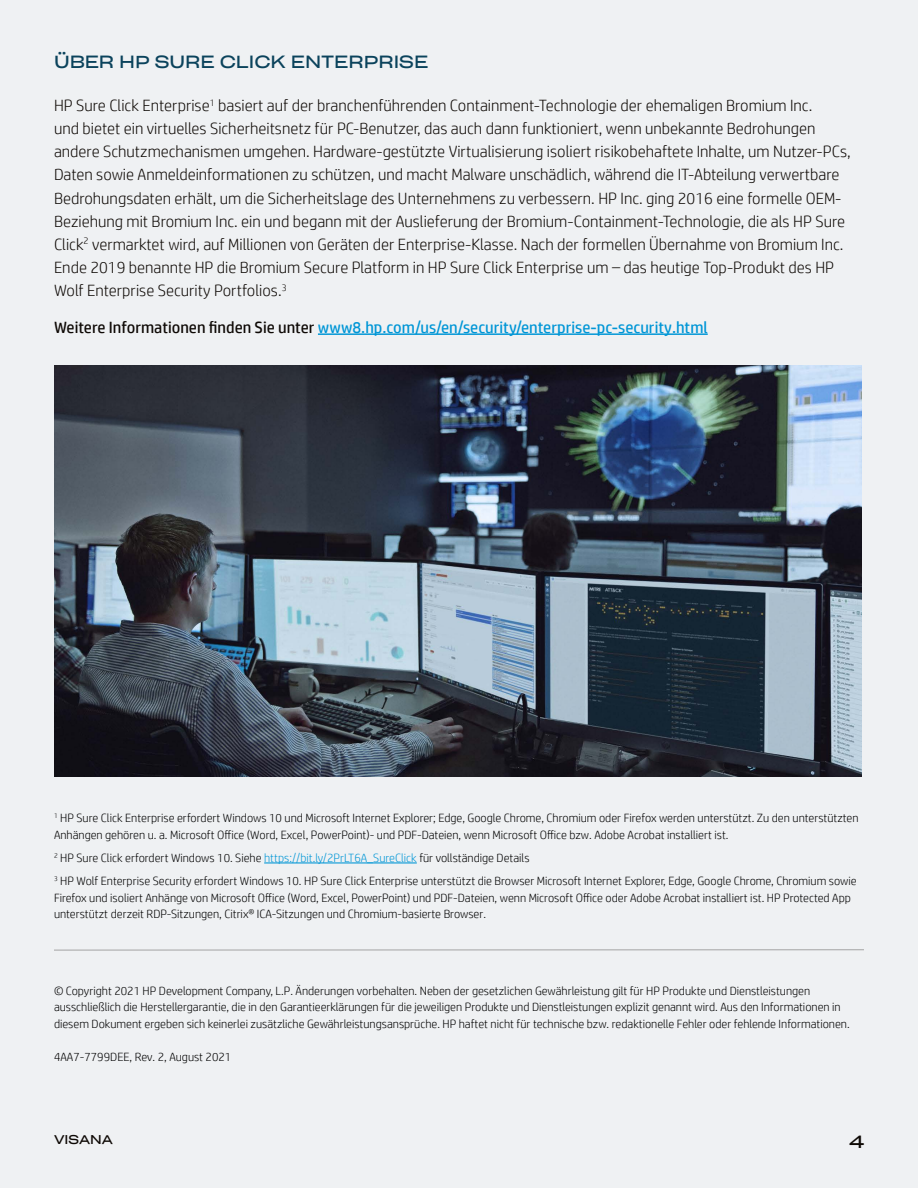
<style>
.page{position:relative;width:918px;height:1188px;background:#eff1f3}
.page>*{position:absolute;margin:0;border:0;box-sizing:border-box;transform-origin:0 0}
.t1{font:17.25px "Sharp Grotesk Book 25";color:#0b435c}
.t2{font:17.25px "Sharp Grotesk Book 25";color:#0e0905}
.t3{font:300 16.35px/23.1px "HP Simplified";color:#0e0905}
.t4{font:16.35px "HP Simplified";color:#0096d6}
.t5{font:12.45px "Sharp Grotesk Book 25";color:#0e0905}
.t6{font:300 12px/16.5px "HP Simplified";color:#000}
.s1{color:#0e0905}
.s2{color:#0096d6}
</style>
<div class="page">
<hr style="left:318px;top:333px;width:390px;height:2px;background:#0096d6">
<hr style="left:264px;top:862px;width:153px;height:1px;background:#0096d6">
<hr style="left:54px;top:949px;width:810px;height:1px;background:#a3a3a3">
<img style="left:54px;top:365px;width:807px;height:411px">
<h1 class="t1" style="left:54px;top:47px;width:376px">ÜBER HP SURE CLICK ENTERPRISE</h1>
<p class="t3" style="left:54px;top:93px;width:798px">HP Sure Click Enterprise<sup>1</sup> basiert auf der branchenführenden Containment-Technologie der ehemaligen Bromium Inc.<br>und bietet ein virtuelles Sicherheitsnetz für PC-Benutzer, das auch dann funktioniert, wenn unbekannte Bedrohungen andere Schutzmechanismen umgehen. Hardware-gestützte Virtualisierung isoliert risikobehaftete Inhalte, um Nutzer-PCs, Daten sowie Anmeldeinformationen zu schützen, und macht Malware unschädlich, während die IT-Abteilung verwertbare Bedrohungsdaten erhält, um die Sicherheitslage des Unternehmens zu verbessern. HP Inc. ging 2016 eine formelle OEM-Beziehung mit Bromium Inc. ein und begann mit der Auslieferung der Bromium-Containment-Technologie, die als HP Sure Click<sup>2</sup> vermarktet wird, auf Millionen von Geräten der Enterprise-Klasse. Nach der formellen Übernahme von Bromium Inc.<br>Ende 2019 benannte HP die Bromium Secure Platform in HP Sure Click Enterprise um – das heutige Top-Produkt des HP Wolf Enterprise Security Portfolios.<sup>3</sup></p>
<h2 class="t4" style="left:54px;top:316px;width:655px"><span class="s1">Weitere Informationen finden Sie unter</span> www8.hp.com/us/en/security/enterprise-pc-security.html</h2>
<p class="t6" style="left:54px;top:809px;width:806px"><sup>1</sup> HP Sure Click Enterprise erfordert Windows 10 und Microsoft Internet Explorer; Edge, Google Chrome, Chromium oder Firefox werden unterstützt. Zu den unterstützten<br>Anhängen gehören u. a. Microsoft Office (Word, Excel, PowerPoint)- und PDF-Dateien, wenn Microsoft Office bzw. Adobe Acrobat installiert ist.</p>
<p class="t6" style="left:54px;top:846px;width:804px;line-height:23.2px"><sup>2</sup> HP Sure Click erfordert Windows 10. Siehe <span class="s2">https://bit.ly/2PrLT6A_SureClick</span> für vollständige Details<br><sup>3</sup> HP Wolf Enterprise Security erfordert Windows 10. HP Sure Click Enterprise unterstützt die Browser Microsoft Internet Explorer, Edge, Google Chrome, Chromium sowie</p>
<p class="t6" style="left:54px;top:889px;width:798px">Firefox und isoliert Anhänge von Microsoft Office (Word, Excel, PowerPoint) und PDF-Dateien, wenn Microsoft Office oder Adobe Acrobat installiert ist. HP Protected App unterstützt derzeit RDP-Sitzungen, Citrix® ICA-Sitzungen und Chromium-basierte Browser.</p>
<p class="t6" style="left:54px;top:982px;width:797px">© Copyright 2021 HP Development Company, L.P. Änderungen vorbehalten. Neben der gesetzlichen Gewährleistung gilt für HP Produkte und Dienstleistungen ausschließlich die Herstellergarantie, die in den Garantieerklärungen für die jeweiligen Produkte und Dienstleistungen explizit genannt wird. Aus den Informationen in diesem Dokument ergeben sich keinerlei zusätzliche Gewährleistungsansprüche. HP haftet nicht für technische bzw. redaktionelle Fehler oder fehlende Informationen.</p>
<p class="t6" style="left:54px;top:1048px;width:179px">4AA7-7799DEE, Rev. 2, August 2021</p>
<p class="t5" style="left:54px;top:1129px;width:61px">VISANA</p>
<h1 class="t2" style="left:849px;top:1127px;width:16px">4</h1>
</div>
